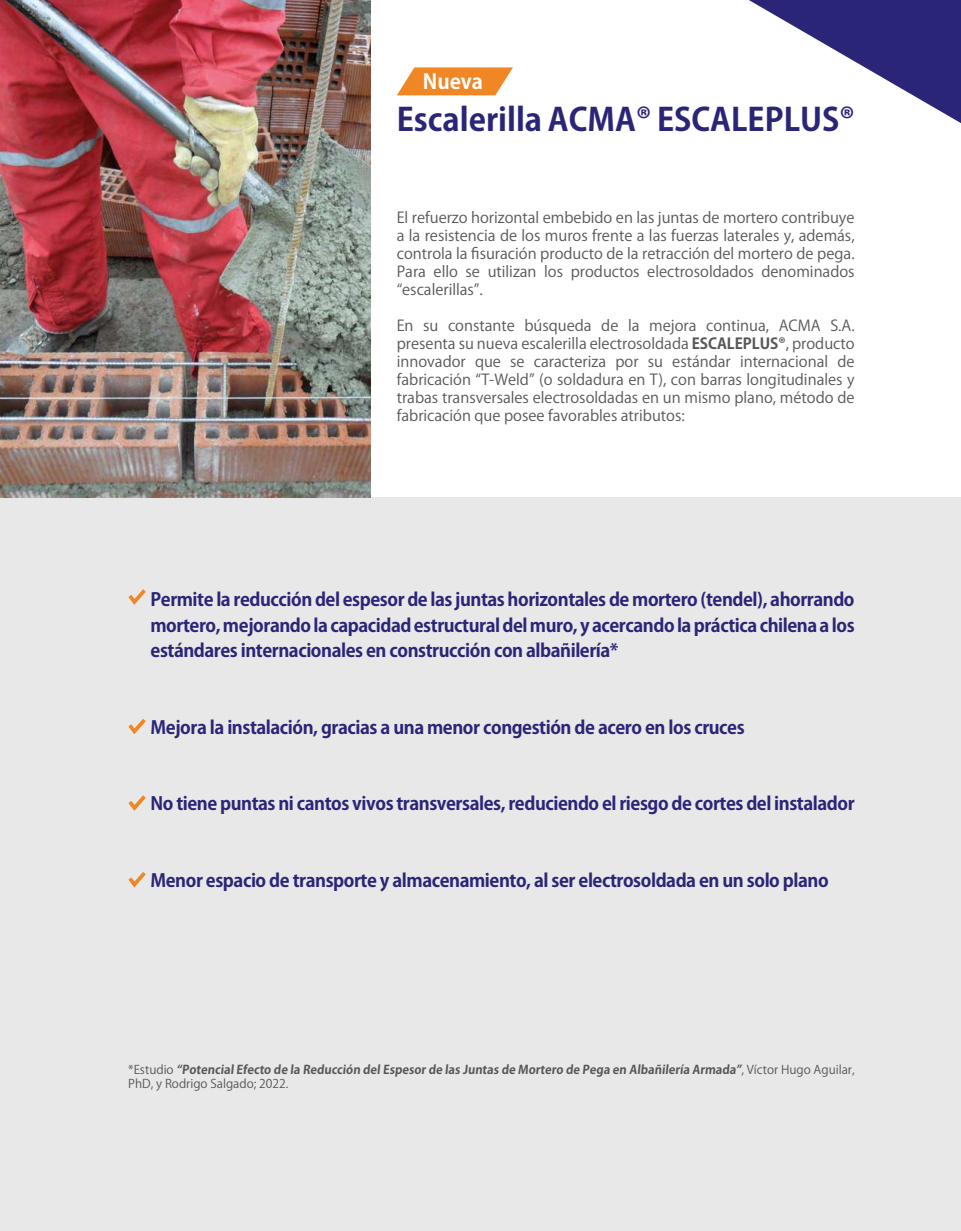
<style>
.page{position:relative;width:961px;height:1231px;background:#fff}
.page>*{position:absolute;margin:0;border:0;box-sizing:border-box;transform-origin:0 0}
.t1{font:700 31.5px "Koz Go Pr 6 N";color:#2b2577}
.t2{font:700 20.4px "Koz Go Pr 6 N";color:#fff}
.t3{font:700 18px/25.5px "Koz Go Pr 6 N";letter-spacing:-.025em;color:#2b2577;text-align:justify}
.t4{font:15px/18px "Koz Go Pr 6 N";color:#575756;text-align:justify}
.t5{font:700 12px/14.4px "Koz Go Pr 6 N";color:#575756}
.s1{font-weight:700}
.s2{font-weight:400}
</style>
<div class="page">
<div style="left:0;top:497px;width:961px;height:734px;background:#e8e8e8"></div>
<img style="left:0;top:0;width:370px;height:497px">
<svg style="left:749px;top:0;width:212px;height:123px"></svg>
<svg style="left:128px;top:589px;width:18px;height:15px"></svg>
<svg style="left:128px;top:719px;width:18px;height:15px"></svg>
<svg style="left:128px;top:795px;width:18px;height:15px"></svg>
<svg style="left:128px;top:872px;width:18px;height:15px"></svg>
<svg style="left:397px;top:67px;width:116px;height:28px;background:#f39948"></svg>
<h2 class="t2" style="left:423px;top:70px;width:62px">Nueva</h2>
<h1 class="t1" style="left:397px;top:102px;width:459px">Escalerilla ACMA® ESCALEPLUS®</h1>
<p class="t4" style="left:397px;top:208px;width:459px">El refuerzo horizontal embebido en las juntas de mortero contribuye a la resistencia de los muros frente a las fuerzas laterales y, además, controla la fisuración producto de la retracción del mortero de pega.<br>Para ello se utilizan los productos electrosoldados denominados “escalerillas”.</p>
<p class="t4" style="left:397px;top:316px;width:459px">En su constante búsqueda de la mejora continua, ACMA S.A. presenta su nueva escalerilla electrosoldada <span class="s1">ESCALEPLUS®</span>, producto innovador que se caracteriza por su estándar internacional de fabricación “T-Weld” (o soldadura en T), con barras longitudinales y trabas transversales electrosoldadas en un mismo plano, método de fabricación que posee favorables atributos:</p>
<p class="t3" style="left:150px;top:587px;width:705px">Permite la reducción del espesor de las juntas horizontales de mortero (tendel), ahorrando mortero, mejorando la capacidad estructural del muro, y acercando la práctica chilena a los estándares internacionales en construcción con albañilería*</p>
<p class="t3" style="left:150px;top:714px;width:595px">Mejora la instalación, gracias a una menor congestión de acero en los cruces</p>
<p class="t3" style="left:150px;top:791px;width:705px">No tiene puntas ni cantos vivos transversales, reduciendo el riesgo de cortes del instalador</p>
<p class="t3" style="left:150px;top:867px;width:679px">Menor espacio de transporte y almacenamiento, al ser electrosoldada en un solo plano</p>
<p class="t5" style="left:128px;top:1062px;width:728px"><span class="s2">* E s t u d i o</span> “PotencialEfecto de la Reducción delEspesor de las Juntas de Mortero de Pega en Albañilería Armada”<span class="s2">, V íct o r H u g o A g u i l a r,<br>PhD, y Rodrigo Salgado; 2022.</span></p>
</div>
